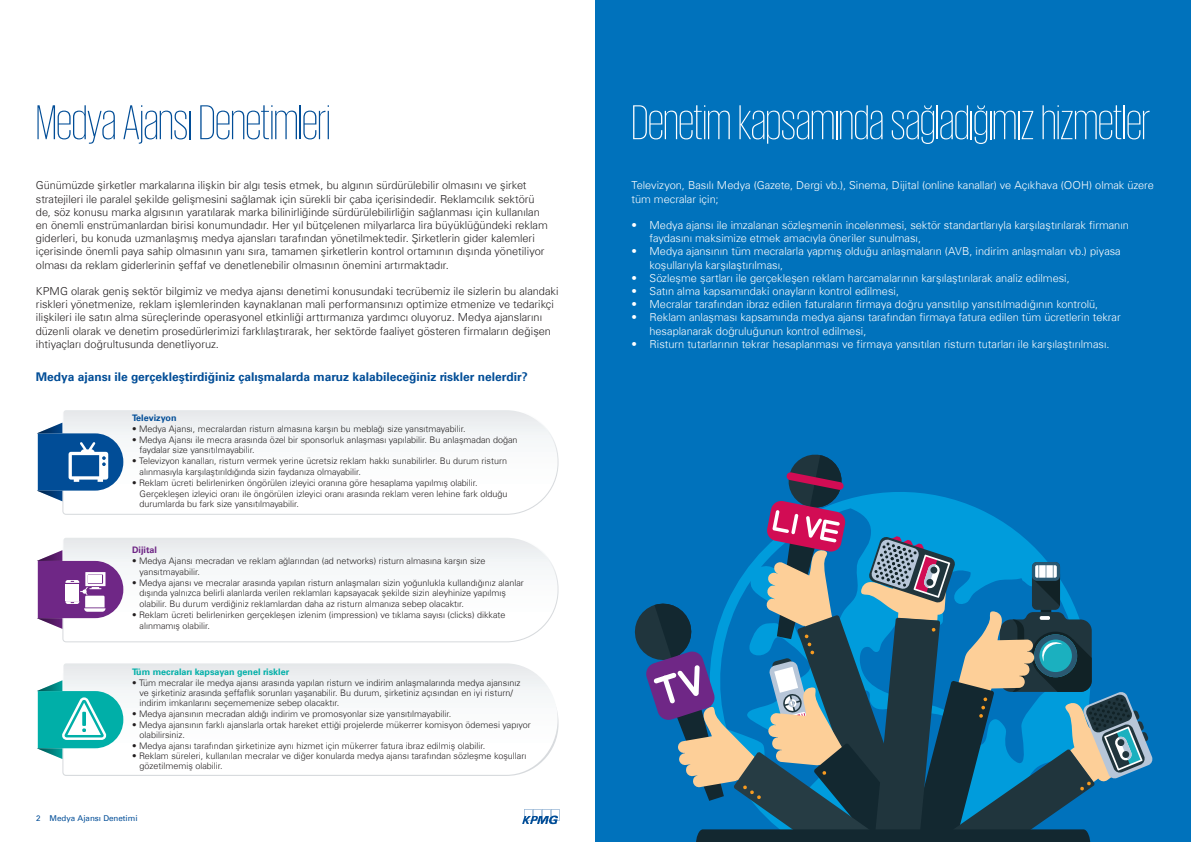
<style>
.page{position:relative;width:1191px;height:842px;background:#fff}
.page>*{position:absolute;margin:0;border:0;box-sizing:border-box;transform-origin:0 0}
.t1{font:200 50px "KPMG";letter-spacing:-.01em;color:#fff}
.t2{font:200 50px "KPMG";letter-spacing:-.01em;color:#014d97}
.Title_112_pt{font:700 12px "Universfor KPMG";color:#014d97}
.Title_112_pt-2{font:300 11px/13.2px "Universfor KPMG";color:#231f20}
.Title_112_pt-3{font:300 11px/13.2px "Universfor KPMG";color:#fff}
.t3{font:300 9px/10.8px "Universfor KPMG";color:#231f20}
.t4{font:700 9px "Universfor KPMG";color:#00afa8}
.t5{font:700 9px "Universfor KPMG";color:#014d97}
.t6{font:700 9px "Universfor KPMG";color:#6f2786}
.t7{font:8px "Universfor KPMG";color:#014d97}
</style>
<div class="page">
<svg style="left:522px;top:809px;width:37px;height:15px"></svg>
<div style="left:595px;top:0;width:596px;height:842px;background:#0072bc"></div>
<svg style="left:63px;top:538px;width:494px;height:103px"></svg>
<svg style="left:63px;top:410px;width:494px;height:104px"></svg>
<svg style="left:63px;top:663px;width:494px;height:112px"></svg>
<svg style="left:37px;top:423px;width:86px;height:78px"></svg>
<svg style="left:37px;top:550px;width:86px;height:79px"></svg>
<svg style="left:37px;top:680px;width:86px;height:79px"></svg>
<svg style="left:634px;top:454px;width:519px;height:388px"></svg>
<p class="t2" style="left:36px;top:99px;width:296px">Medya Ajansı Denetimleri</p>
<p class="t1" style="left:631px;top:99px;width:520px">Denetim kapsamında sağladığımız hizmetler</p>
<p class="Title_112_pt-2" style="left:36px;top:179px;width:513px">Günümüzde şirketler markalarına ilişkin bir algı tesis etmek, bu algının sürdürülebilir olmasını ve şirket stratejileri ile paralel şekilde gelişmesini sağlamak için sürekli bir çaba içerisindedir. Reklamcılık sektörü de, söz konusu marka algısının yaratılarak marka bilinirliğinde sürdürülebilirliğin sağlanması için kullanılan en önemli enstrümanlardan birisi konumundadır. Her yıl bütçelenen milyarlarca lira büyüklüğündeki reklam giderleri, bu konuda uzmanlaşmış medya ajansları tarafından yönetilmektedir. Şirketlerin gider kalemleri içerisinde önemli paya sahip olmasının yanı sıra, tamamen şirketlerin kontrol ortamının dışında yönetiliyor olması da reklam giderlerinin şeffaf ve denetlenebilir olmasının önemini artırmaktadır.</p>
<p class="Title_112_pt-2" style="left:36px;top:284px;width:524px">KPMG olarak geniş sektör bilgimiz ve medya ajansı denetimi konusundaki tecrübemiz ile sizlerin bu alandaki riskleri yönetmenize, reklam işlemlerinden kaynaklanan mali performansınızı optimize etmenize ve tedarikçi ilişkileri ile satın alma süreçlerinde operasyonel etkinliği arttırmanıza yardımcı oluyoruz. Medya ajanslarını düzenli olarak ve denetim prosedürlerimizi farklılaştırarak, her sektörde faaliyet gösteren firmaların değişen ihtiyaçları doğrultusunda denetliyoruz.</p>
<p class="Title_112_pt" style="left:36px;top:369px;width:493px">Medya ajansı ile gerçekleştirdiğiniz çalışmalarda maruz kalabileceğiniz riskler nelerdir?</p>
<p class="t5" style="left:132px;top:412px;width:46px">Televizyon</p>
<p class="t3" style="left:132px;top:423px;width:335px">• Medya Ajansı, mecralardan risturn almasına karşın bu meblağı size yansıtmayabilir.</p>
<p class="t3" style="left:140px;top:434px;width:379px;text-indent:-8px">• Medya Ajansı ile mecra arasında özel bir sponsorluk anlaşması yapılabilir. Bu anlaşmadan doğan faydalar size yansıtılmayabilir.</p>
<p class="t3" style="left:140px;top:455px;width:369px;text-indent:-8px">• Televizyon kanalları, risturn vermek yerine ücretsiz reklam hakkı sunabilirler. Bu durum risturn alınmasıyla karşılaştırıldığında sizin faydanıza olmayabilir.</p>
<p class="t3" style="left:140px;top:477px;width:369px;text-indent:-8px">• Reklam ücreti belirlenirken öngörülen izleyici oranına göre hesaplama yapılmış olabilir.<br>Gerçekleşen izleyici oranı ile öngörülen izleyici oranı arasında reklam veren lehine fark olduğu durumlarda bu fark size yansıtılmayabilir.</p>
<p class="t6" style="left:132px;top:545px;width:27px">Dijital</p>
<p class="t3" style="left:140px;top:555px;width:347px;text-indent:-8px">• Medya Ajansı mecradan ve reklam ağlarından (ad networks) risturn almasına karşın size yansıtmayabilir.</p>
<p class="t3" style="left:140px;top:577px;width:386px;text-indent:-8px">• Medya ajansı ve mecralar arasında yapılan risturn anlaşmaları sizin yoğunlukla kullandığınız alanlar dışında yalnızca belirli alanlarda verilen reklamları kapsayacak şekilde sizin aleyhinize yapılmış olabilir. Bu durum verdiğiniz reklamlardan daha az risturn almanıza sebep olacaktır.</p>
<p class="t3" style="left:140px;top:609px;width:367px;text-indent:-8px">• Reklam ücreti belirlenirken gerçekleşen izlenim (impression) ve tıklama sayısı (clicks) dikkate alınmamış olabilir.</p>
<p class="t4" style="left:132px;top:667px;width:159px">Tüm mecraları kapsayan genel riskler</p>
<p class="t3" style="left:140px;top:678px;width:382px;line-height:10px;text-indent:-8px">• Tüm mecralar ile medya ajansı arasında yapılan risturn ve indirim anlaşmalarında medya ajansınız ve şirketiniz arasında şeffaflık sorunları yaşanabilir. Bu durum, şirketiniz açısından en iyi risturn/ indirim imkanlarını seçememenize sebep olacaktır.</p>
<p class="t3" style="left:132px;top:708px;width:321px">• Medya ajansının mecradan aldığı indirim ve promosyonlar size yansıtılmayabilir.</p>
<p class="t3" style="left:140px;top:719px;width:392px;line-height:10px;text-indent:-8px">• Medya ajansının farklı ajanslarla ortak hareket ettiği projelerde mükerrer komisyon ödemesi yapıyor olabilirsiniz.</p>
<p class="t3" style="left:132px;top:740px;width:355px">• Medya ajansı tarafından şirketinize aynı hizmet için mükerrer fatura ibraz edilmiş olabilir.</p>
<p class="t3" style="left:140px;top:751px;width:388px;line-height:10px;text-indent:-8px">• Reklam süreleri, kullanılan mecralar ve diğer konularda medya ajansı tarafından sözleşme koşulları gözetilmemiş olabilir.</p>
<p class="t7" style="left:36px;top:813px;width:103px">2 Medya Ajansı Denetimi</p>
<p class="Title_112_pt-3" style="left:631px;top:179px;width:524px">Televizyon, Basılı Medya (Gazete, Dergi vb.), Sinema, Dijital (online kanallar) ve Açıkhava (OOH) olmak üzere tüm mecralar için;</p>
<p class="Title_112_pt-3" style="left:649px;top:218px;width:481px;text-indent:-18px">• Medya ajansı ile imzalanan sözleşmenin incelenmesi, sektör standartlarıyla karşılaştırılarak firmanın faydasını maksimize etmek amacıyla öneriler sunulması,</p>
<p class="Title_112_pt-3" style="left:649px;top:245px;width:473px;text-indent:-18px">• Medya ajansının tüm mecralarla yapmış olduğu anlaşmaların (AVB, indirim anlaşmaları vb.) piyasa koşullarıyla karşılaştırılması,</p>
<p class="Title_112_pt-3" style="left:631px;top:271px;width:440px">• Sözleşme şartları ile gerçekleşen reklam harcamalarının karşılaştırılarak analiz edilmesi,</p>
<p class="Title_112_pt-3" style="left:631px;top:284px;width:269px">• Satın alma kapsamındaki onayların kontrol edilmesi,</p>
<p class="Title_112_pt-3" style="left:631px;top:298px;width:468px">• Mecralar tarafından ibraz edilen faturaların firmaya doğru yansıtılıp yansıtılmadığının kontrolü,</p>
<p class="Title_112_pt-3" style="left:649px;top:311px;width:473px;text-indent:-18px">• Reklam anlaşması kapsamında medya ajansı tarafından firmaya fatura edilen tüm ücretlerin tekrar hesaplanarak doğruluğunun kontrol edilmesi,</p>
<p class="Title_112_pt-3" style="left:631px;top:337px;width:479px">• Risturn tutarlarının tekrar hesaplanması ve firmaya yansıtılan risturn tutarları ile karşılaştırılması.</p>
</div>
